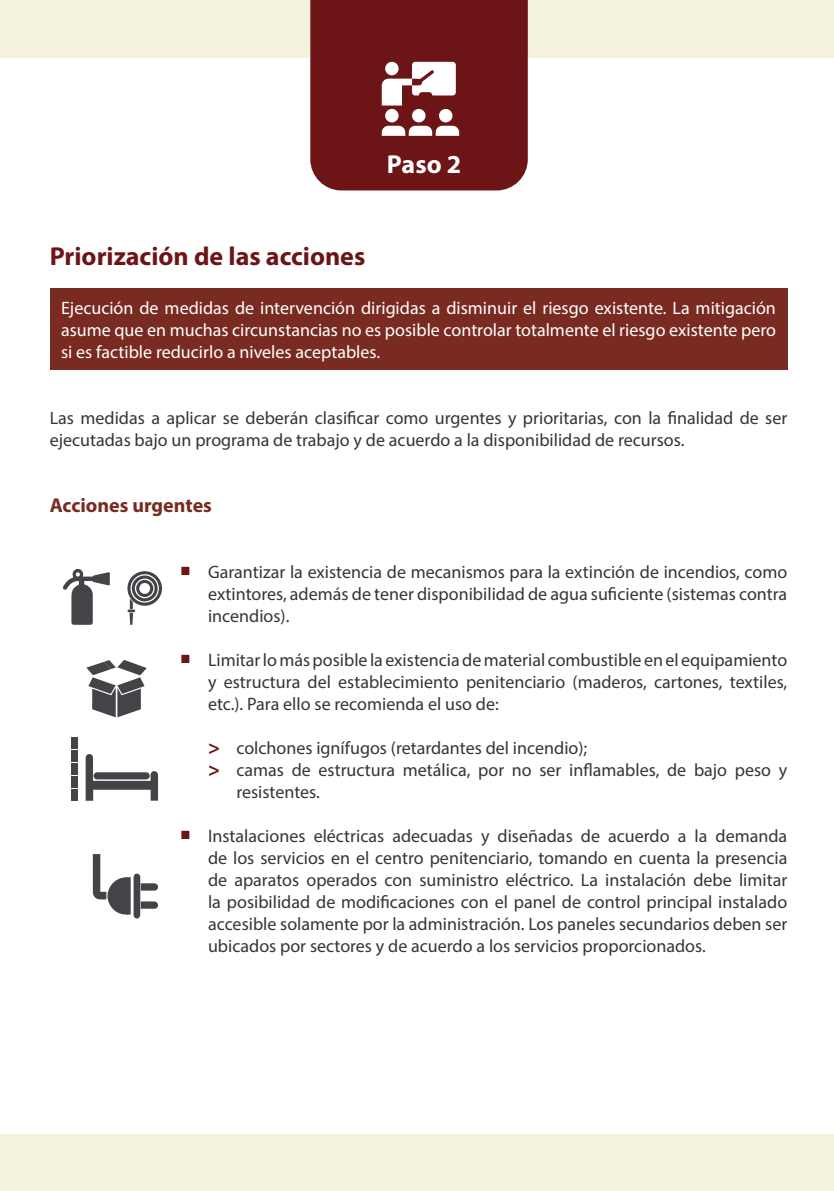
<style>
.page{position:relative;width:834px;height:1191px;background:#fff}
.page>*{position:absolute;margin:0;border:0;box-sizing:border-box;transform-origin:0 0}
.t1{font:700 26px "Myriad Pro";color:#6d1516}
.t2{font:700 26px "Myriad Pro";color:#fff}
.t3{font:700 20px "Myriad Pro";color:#792a21}
.t4{font:18px/22px "Myriad Pro";color:#373437;text-align:justify}
.t5{font:18px/22px "Myriad Pro";color:#fff;text-align:justify}
.s1{font-family:"Minion Pro";font-size:28px;color:#6d1516}
.s2{font-weight:700;font-size:20px;color:#6d1516}
</style>
<div class="page">
<div style="left:0;top:1134px;width:833px;height:57px;background:#f4f1dc"></div>
<div style="left:0;top:0;width:833px;height:57px;background:#f4f1dc"></div>
<svg style="left:63px;top:569px;width:47px;height:56px"></svg>
<div style="left:310px;top:0;width:217px;height:190px;background:#6d1516"></div>
<svg style="left:381px;top:126px;width:78px;height:10px"></svg>
<svg style="left:381px;top:62px;width:75px;height:43px"></svg>
<div style="left:412px;top:109px;width:13px;height:13px;background:#fff;border-radius:50%"></div>
<div style="left:385px;top:109px;width:13px;height:13px;background:#fff;border-radius:50%"></div>
<div style="left:439px;top:109px;width:13px;height:13px;background:#fff;border-radius:50%"></div>
<div style="left:385px;top:62px;width:13px;height:13px;background:#fff;border-radius:50%"></div>
<svg style="left:127px;top:571px;width:35px;height:54px"></svg>
<svg style="left:86px;top:660px;width:61px;height:57px"></svg>
<svg style="left:86px;top:754px;width:72px;height:46px"></svg>
<div style="left:94px;top:772px;width:56px;height:7px;background:#454347;border-radius:4px"></div>
<div style="left:72px;top:789px;width:6px;height:12px;background:#454347"></div>
<div style="left:72px;top:776px;width:6px;height:12px;background:#454347"></div>
<div style="left:72px;top:763px;width:6px;height:12px;background:#454347"></div>
<div style="left:72px;top:750px;width:6px;height:11px;background:#454347"></div>
<div style="left:72px;top:736px;width:6px;height:12px;background:#454347"></div>
<svg style="left:93px;top:854px;width:65px;height:64px"></svg>
<div style="left:50px;top:288px;width:737px;height:81px;background:#792a21"></div>
<h1 class="t2" style="left:387px;top:147px;width:76px">Paso 2</h1>
<h1 class="t1" style="left:50px;top:239px;width:317px">Priorización de las acciones</h1>
<p class="t5" style="left:61px;top:297px;width:716px">Ejecución de medidas de intervención dirigidas a disminuir el riesgo existente. La mitigación asume que en muchas circunstancias no es posible controlar totalmente el riesgo existente pero si es factible reducirlo a niveles aceptables.</p>
<p class="t4" style="left:50px;top:407px;width:739px">Las medidas a aplicar se deberán clasificar como urgentes y prioritarias, con la finalidad de ser ejecutadas bajo un programa de trabajo y de acuerdo a la disponibilidad de recursos.</p>
<p class="t3" style="left:50px;top:492px;width:164px">Acciones urgentes</p>
<p class="t4" style="left:208px;top:561px;width:580px;text-indent:-28px"><span class="s1">■</span> Garantizar la existencia de mecanismos para la extinción de incendios, como extintores, además de tener disponibilidad de agua suficiente (sistemas contra incendios).</p>
<p class="t4" style="left:208px;top:649px;width:580px;text-indent:-28px"><span class="s1">■</span> Limitar lo más posible la existencia de material combustible en el equipamiento y estructura del establecimiento penitenciario (maderos, cartones, textiles, etc.). Para ello se recomienda el uso de:</p>
<p class="t4" style="left:208px;top:737px;width:380px"><span class="s2">&gt;</span> colchones ignífugos (retardantes del incendio);</p>
<p class="t4" style="left:208px;top:759px;width:580px"><span class="s2">&gt;</span> camas de estructura metálica, por no ser inflamables, de bajo peso y</p>
<p class="t4" style="left:236px;top:781px;width:85px">resistentes.</p>
<p class="t4" style="left:208px;top:825px;width:580px;text-indent:-28px"><span class="s1">■</span> Instalaciones eléctricas adecuadas y diseñadas de acuerdo a la demanda de los servicios en el centro penitenciario, tomando en cuenta la presencia de aparatos operados con suministro eléctrico. La instalación debe limitar la posibilidad de modificaciones con el panel de control principal instalado accesible solamente por la administración. Los paneles secundarios deben ser ubicados por sectores y de acuerdo a los servicios proporcionados.</p>
</div>
